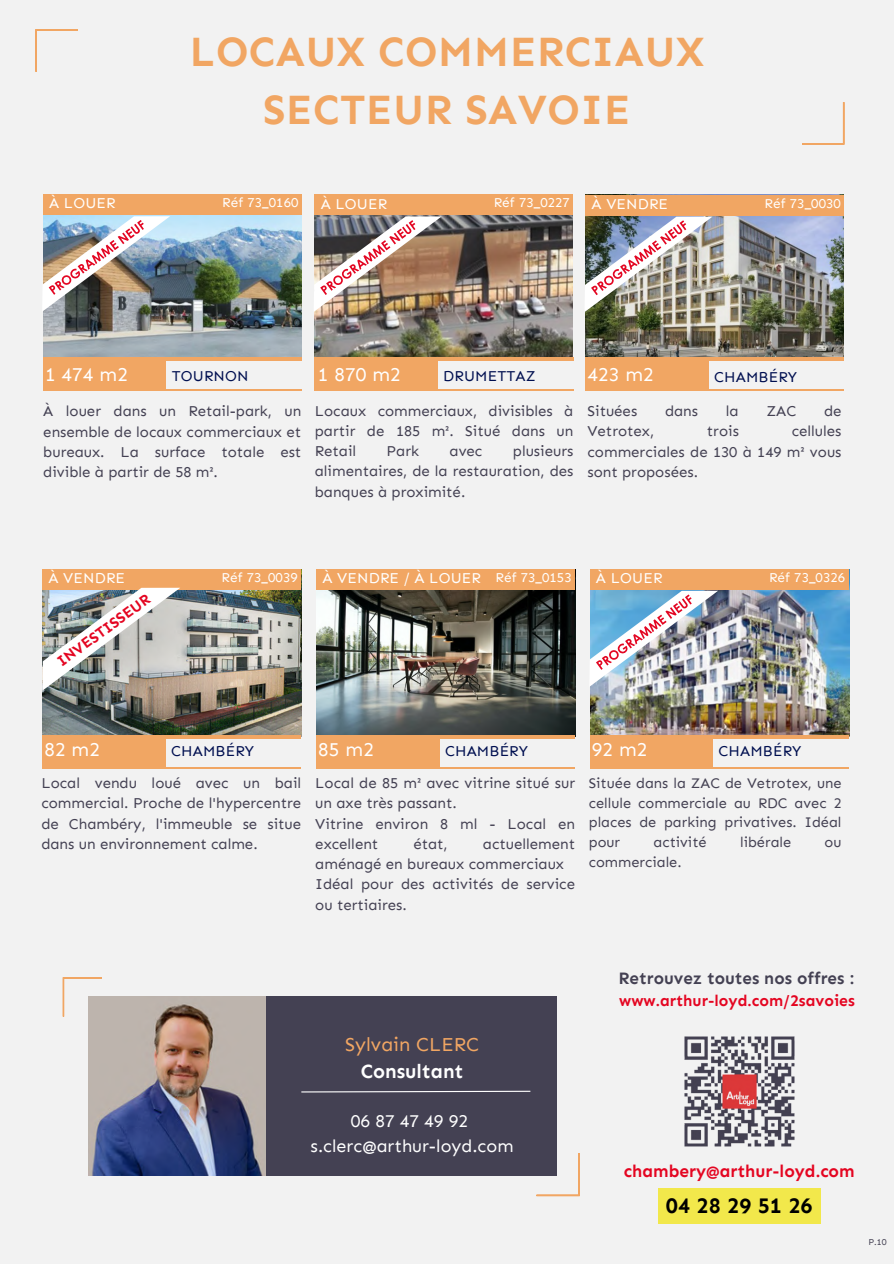
<style>
.page{position:relative;width:894px;height:1264px;background:#fff}
.page>*{position:absolute;margin:0;border:0;box-sizing:border-box;transform-origin:0 0}
.t1{font:700 42px/58.5px "Sen";letter-spacing:.01em;color:#f1a663;text-align:center}
.t2{font:700 21.6px "Sen";color:#000}
.t3{font:19.65px/27px "Sen";color:#f1a663;text-align:center}
.t4{font:19.5px "Sen";letter-spacing:.01em;color:#fff}
.t5{font:17.85px/24.8px "Sen";color:#fff;text-align:center}
.t6{font:700 17.25px "Sen";color:#e40521}
.t7{font:700 16.95px "Sen";color:#444153}
.t8{font:700 15.75px "Sen";color:#e40521}
.t9{font:15px/20.2px "Sen";color:#444153;text-align:justify}
.t10{font:15px "Sen";letter-spacing:.01em;color:#000f50}
.t11{font:15px "Sen";letter-spacing:.01em;color:#fff}
.t12{font:700 15px "Sen";color:#e40521}
.t13{font:14.55px/19.6px "Sen";color:#444153;text-align:justify}
.t14{font:13.5px "Sen";letter-spacing:.01em;color:#fff}
.t15{font:9px "Sen";color:#444153}
.s1{font-weight:700;color:#fff}
</style>
<div class="page">
<div style="left:0;top:0;width:893px;height:1263px;background:#f2f2f2"></div>
<img style="left:43px;top:215px;width:258px;height:142px">
<div style="left:43px;top:194px;width:258px;height:21px;background:#f1a663"></div>
<hr style="left:43px;top:389px;width:258px;height:1px;background:#f1a663">
<hr style="left:43px;top:357px;width:258px;height:3px;background:#f1a663">
<div style="left:43px;top:360px;width:123px;height:29px;background:#f1a663"></div>
<svg style="left:35px;top:29px;width:43px;height:43px"></svg>
<svg style="left:802px;top:102px;width:42px;height:43px"></svg>
<img style="left:42px;top:216px;width:128px;height:96px">
<img style="left:43px;top:590px;width:258px;height:146px">
<div style="left:43px;top:569px;width:258px;height:21px;background:#f1a663"></div>
<hr style="left:43px;top:768px;width:258px;height:1px;background:#f1a663">
<hr style="left:43px;top:736px;width:258px;height:3px;background:#f1a663">
<div style="left:43px;top:739px;width:122px;height:29px;background:#f1a663"></div>
<img style="left:42px;top:587px;width:138px;height:103px">
<img style="left:315px;top:215px;width:257px;height:143px">
<div style="left:315px;top:194px;width:258px;height:21px;background:#f1a663"></div>
<hr style="left:315px;top:389px;width:258px;height:1px;background:#f1a663">
<hr style="left:315px;top:358px;width:258px;height:3px;background:#f1a663">
<div style="left:315px;top:360px;width:122px;height:29px;background:#f1a663"></div>
<img style="left:314px;top:216px;width:127px;height:96px">
<img style="left:585px;top:215px;width:258px;height:143px">
<div style="left:585px;top:195px;width:258px;height:20px;background:#f1a663"></div>
<hr style="left:585px;top:390px;width:258px;height:1px;background:#f1a663">
<hr style="left:585px;top:358px;width:258px;height:3px;background:#f1a663">
<div style="left:585px;top:361px;width:123px;height:29px;background:#f1a663"></div>
<img style="left:585px;top:217px;width:127px;height:95px">
<img style="left:316px;top:569px;width:259px;height:167px">
<div style="left:316px;top:569px;width:258px;height:21px;background:#f1a663"></div>
<hr style="left:316px;top:768px;width:258px;height:1px;background:#f1a663">
<hr style="left:316px;top:736px;width:258px;height:3px;background:#f1a663">
<div style="left:316px;top:739px;width:123px;height:29px;background:#f1a663"></div>
<img style="left:590px;top:590px;width:258px;height:146px">
<div style="left:590px;top:569px;width:258px;height:21px;background:#f1a663"></div>
<hr style="left:590px;top:768px;width:258px;height:1px;background:#f1a663">
<hr style="left:590px;top:736px;width:258px;height:3px;background:#f1a663">
<div style="left:590px;top:739px;width:122px;height:29px;background:#f1a663"></div>
<img style="left:590px;top:590px;width:128px;height:97px">
<img style="left:684px;top:1036px;width:111px;height:111px">
<div style="left:658px;top:1188px;width:162px;height:36px;background:#f2e84b"></div>
<img style="left:88px;top:996px;width:178px;height:179px">
<div style="left:266px;top:996px;width:290px;height:179px;background:#444153"></div>
<svg style="left:63px;top:977px;width:39px;height:39px"></svg>
<svg style="left:536px;top:1152px;width:43px;height:44px"></svg>
<svg style="left:301px;top:1090px;width:230px;height:3px"></svg>
<p class="t11" style="left:49px;top:194px;width:68px">À LOUER</p>
<p class="t1" style="left:189px;top:22px;width:516px">LOCAUX COMMERCIAUX<br>SECTEUR SAVOIE</p>
<h3 class="t14" style="left:222px;top:194px;width:78px">Réf 73_0160</h3>
<p class="t11" style="left:320px;top:194px;width:68px">À LOUER</p>
<p class="t14" style="left:493px;top:195px;width:78px">Réf 73_0227</p>
<h6 class="t11" style="left:591px;top:195px;width:78px">À VENDRE</h6>
<p class="t14" style="left:764px;top:195px;width:78px">Réf 73_0030</p>
<p class="t4" style="left:45px;top:362px;width:84px">1 474 m2</p>
<p class="t9" style="left:43px;top:401px;width:259px">À louer dans un Retail-park, un ensemble de locaux commerciaux et bureaux. La surface totale est divible à partir de 58 m².</p>
<p class="t10" style="left:172px;top:367px;width:78px">TOURNON</p>
<p class="t4" style="left:318px;top:363px;width:84px">1 870 m2</p>
<p class="t9" style="left:315px;top:400px;width:260px">Locaux commerciaux, divisibles à partir de 185 m². Situé dans un Retail</p>
<p class="t10" style="left:443px;top:367px;width:94px">DRUMETTAZ</p>
<p class="t9" style="left:315px;top:441px;width:260px;text-indent:198px">plusieurs alimentaires, de la restauration, des banques à proximité.</p>
<p class="t9" style="left:386px;top:441px;width:34px">Park</p>
<p class="t9" style="left:449px;top:441px;width:34px">avec</p>
<h3 class="t4" style="left:587px;top:363px;width:68px">423 m2</h3>
<p class="t10" style="left:714px;top:367px;width:84px">CHAMBÉRY</p>
<p class="t9" style="left:587px;top:401px;width:51px">Situées</p>
<p class="t9" style="left:665px;top:401px;width:35px">dans</p>
<p class="t9" style="left:725px;top:401px;width:14px">la</p>
<p class="t9" style="left:766px;top:401px;width:31px">ZAC</p>
<p class="t9" style="left:823px;top:401px;width:19px">de</p>
<p class="t9" style="left:587px;top:421px;width:68px">Vetrotex,</p>
<p class="t9" style="left:706px;top:421px;width:33px">trois</p>
<p class="t9" style="left:587px;top:421px;width:255px;text-indent:204px">cellules commerciales de 130 à 149 m² vous sont proposées.</p>
<p class="t11" style="left:48px;top:569px;width:78px">À VENDRE</p>
<p class="t12" style="left:53px;top:655px;width:113px;rotate:-36deg">INVESTISSEUR</p>
<h3 class="t14" style="left:221px;top:569px;width:78px">Réf 73_0039</h3>
<p class="t11" style="left:322px;top:569px;width:160px">À VENDRE / À LOUER</p>
<p class="t14" style="left:495px;top:569px;width:78px">Réf 73_0153</p>
<p class="t11" style="left:595px;top:569px;width:68px">À LOUER</p>
<h3 class="t14" style="left:768px;top:569px;width:78px">Réf 73_0326</h3>
<h3 class="t4" style="left:44px;top:737px;width:57px">82 m2</h3>
<p class="t10" style="left:171px;top:742px;width:84px">CHAMBÉRY</p>
<p class="t9" style="left:41px;top:773px;width:261px">Local vendu loué avec un bail commercial. Proche de l'hypercentre de Chambéry, l'immeuble se situe dans un environnement calme.</p>
<p class="t4" style="left:318px;top:737px;width:57px">85 m2</p>
<h3 class="t10" style="left:445px;top:742px;width:84px">CHAMBÉRY</h3>
<p class="t9" style="left:315px;top:773px;width:261px">Local de 85 m² avec vitrine situé sur un axe très passant.</p>
<p class="t9" style="left:315px;top:813px;width:261px">Vitrine environ 8 ml - Local en excellent</p>
<p class="t9" style="left:315px;top:833px;width:261px;text-indent:168px">actuellement aménagé en bureaux commerciaux</p>
<p class="t9" style="left:315px;top:874px;width:261px">Idéal pour des activités de service ou tertiaires.</p>
<p class="t9" style="left:413px;top:833px;width:36px">état,</p>
<p class="t4" style="left:591px;top:737px;width:57px">92 m2</p>
<p class="t10" style="left:718px;top:742px;width:84px">CHAMBÉRY</p>
<p class="t13" style="left:588px;top:773px;width:254px">Située dans la ZAC de Vetrotex, une cellule commerciale au RDC avec 2 places de parking privatives. Idéal pour</p>
<p class="t13" style="left:653px;top:832px;width:55px">activité</p>
<p class="t13" style="left:739px;top:832px;width:53px">libérale</p>
<p class="t13" style="left:824px;top:832px;width:18px">ou</p>
<p class="t13" style="left:588px;top:851px;width:94px">commerciale.</p>
<h2 class="t3" style="left:345px;top:1030px;width:135px">Sylvain CLERC<br><span class="s1">Consultant</span></h2>
<p class="t5" style="left:310px;top:1108px;width:204px">06 87 47 49 92 s.clerc@arthur-loyd.com</p>
<h5 class="t7" style="left:618px;top:968px;width:237px">Retrouvez toutes nos offres :</h5>
<p class="t8" style="left:619px;top:991px;width:237px">www.arthur-loyd.com/2savoies</p>
<p class="t6" style="left:623px;top:1160px;width:232px">chambery@arthur-loyd.com</p>
<h4 class="t2" style="left:665px;top:1192px;width:148px">04 28 29 51 26</h4>
<p class="t15" style="left:868px;top:1235px;width:20px">P.10</p>
</div>
